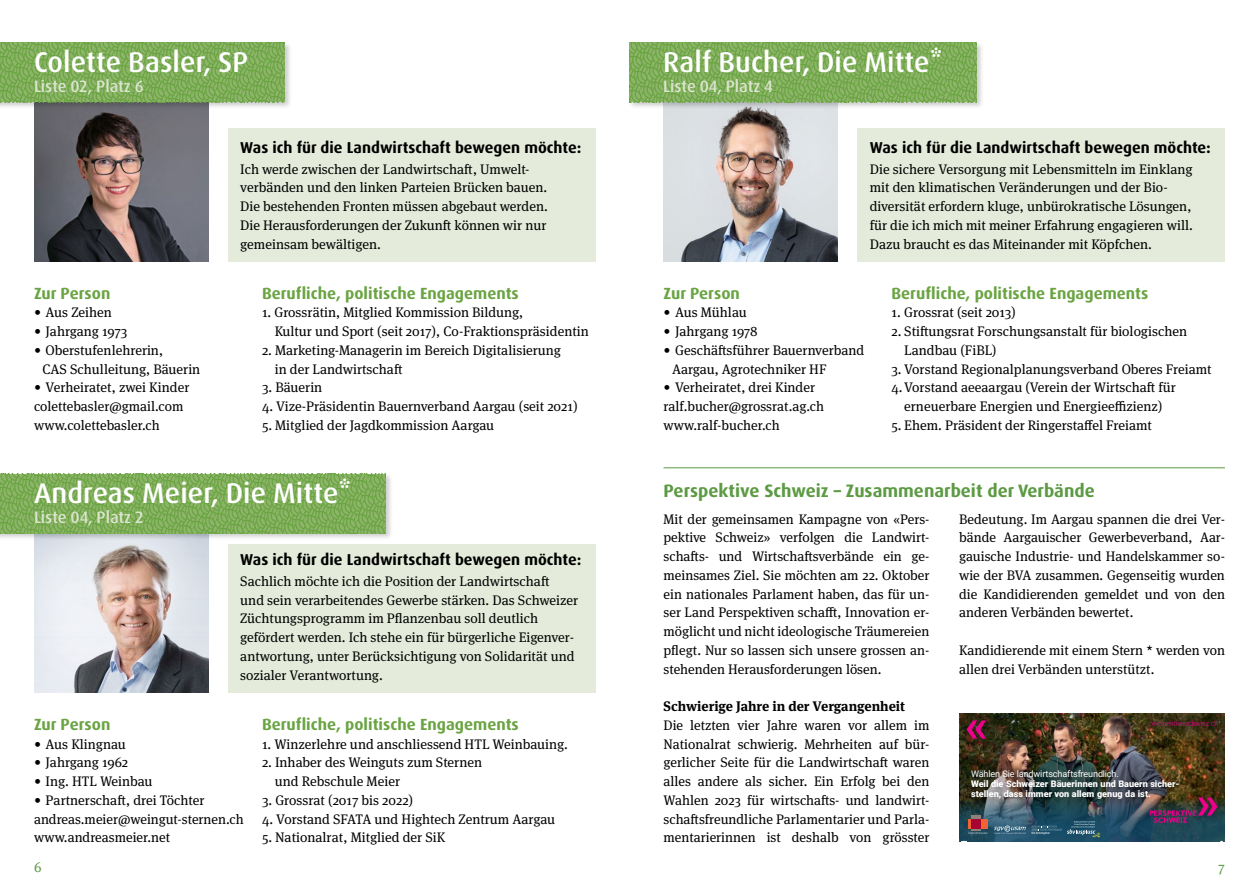
<style>
.page{position:relative;width:1259px;height:893px;background:#fff}
.page>*{position:absolute;margin:0;border:0;box-sizing:border-box;transform-origin:0 0}
.t1{font:500 28.5px "Dax Pro";letter-spacing:.005em;color:#fff}
.t2{font:700 18px "Dax Pro";color:#5c9a43}
.t3{font:500 16.5px "Dax Pro";color:#dce5cf}
.t4{font:700 16.2px "Dax Pro";color:#6aa442}
.t5{font:700 15.75px "Dax Pro";color:#000}
.t6{font:14.25px "Meta Serif Pro";color:#5c9a43}
.t7{font:13.8px/18.8px "Meta Serif Pro";color:#000}
.t8{font:700 13.8px "Meta Serif Pro";color:#000}
.t9{font:900 9.15px/10.1px "Roboto";color:#fff}
.t10{font:9.15px "Roboto";letter-spacing:-.02em;color:#fff}
</style>
<div class="page">
<img style="left:34px;top:109px;width:174px;height:152px">
<img style="left:663px;top:109px;width:175px;height:152px">
<img style="left:34px;top:541px;width:174px;height:151px">
<div style="left:0;top:41px;width:292px;height:68px;background:#000;opacity:.2"></div>
<svg style="left:0;top:43px;width:285px;height:59px;background:#7cad57"></svg>
<div style="left:628px;top:41px;width:356px;height:68px;background:#000;opacity:.2"></div>
<svg style="left:629px;top:43px;width:347px;height:59px;background:#7cad57"></svg>
<div style="left:0;top:472px;width:393px;height:69px;background:#000;opacity:.2"></div>
<svg style="left:0;top:474px;width:385px;height:59px;background:#7cad57"></svg>
<hr style="left:663px;top:467px;width:562px;height:1px;background:#5c9a43">
<div style="left:227px;top:128px;width:368px;height:133px;background:#e4ebda"></div>
<div style="left:227px;top:544px;width:368px;height:148px;background:#e4ebda"></div>
<div style="left:857px;top:128px;width:368px;height:133px;background:#e4ebda"></div>
<img style="left:959px;top:714px;width:265px;height:83px">
<svg style="left:959px;top:797px;width:265px;height:45px;background:#264e62"></svg>
<div style="left:1142px;top:790px;width:82px;height:42px;background:#000;opacity:.2"></div>
<svg style="left:1149px;top:797px;width:68px;height:26px"></svg>
<div style="left:1143px;top:715px;width:81px;height:21px;background:#000;opacity:.8"></div>
<div style="left:960px;top:714px;width:34px;height:34px;background:#000;opacity:.2"></div>
<svg style="left:968px;top:815px;width:19px;height:19px"></svg>
<svg style="left:994px;top:821px;width:106px;height:16px;background:#39657b"></svg>
<div style="left:966px;top:766px;width:222px;height:43px;background:#000;opacity:.5"></div>
<svg style="left:959px;top:713px;width:27px;height:26px"></svg>
<svg style="left:1149px;top:713px;width:76px;height:14px"></svg>
<h1 class="t1" style="left:34px;top:44px;width:216px">Colette Basler, SP</h1>
<p class="t3" style="left:34px;top:76px;width:111px">Liste 02, Platz 6</p>
<p class="t4" style="left:34px;top:282px;width:78px">Zur Person</p>
<p class="t7" style="left:34px;top:302px;width:79px">• Aus Zeihen</p>
<p class="t7" style="left:34px;top:321px;width:95px">• Jahrgang 1973</p>
<p class="t7" style="left:43px;top:340px;width:159px;text-indent:-9px">• Oberstufenlehrerin,<br>CAS Schulleitung, Bäuerin</p>
<p class="t7" style="left:34px;top:377px;width:157px">• Verheiratet, zwei Kinder colettebasler@gmail.com www.colettebasler.ch</p>
<p class="t5" style="left:240px;top:137px;width:342px">Was ich für die Landwirtschaft bewegen möchte:</p>
<p class="t7" style="left:240px;top:159px;width:309px">Ich werde zwischen der Landwirtschaft, Umwelt&shy;verbänden und den linken Parteien Brücken bauen.<br>Die bestehenden Fronten müssen abgebaut werden.<br>Die Herausforderungen der Zukunft können wir nur gemeinsam bewältigen.</p>
<p class="t4" style="left:262px;top:282px;width:258px">Berufliche, politische Engagements</p>
<p class="t7" style="left:275px;top:302px;width:315px;text-indent:-13px">1. Grossrätin, Mitglied Kommission Bildung,<br>Kultur und Sport (seit 2017), Co-Fraktionspräsidentin</p>
<p class="t7" style="left:275px;top:340px;width:288px;text-indent:-13px">2. Marketing-Managerin im Bereich Digitalisierung in der Landwirtschaft</p>
<p class="t7" style="left:262px;top:377px;width:62px">3. Bäuerin</p>
<p class="t7" style="left:262px;top:396px;width:317px">4. Vize-Präsidentin Bauernverband Aargau (seit 2021)</p>
<p class="t7" style="left:262px;top:415px;width:234px">5. Mitglied der Jagdkommission Aargau</p>
<h1 class="t1" style="left:34px;top:475px;width:319px">Andreas Meier, Die Mitte*</h1>
<p class="t3" style="left:34px;top:507px;width:111px">Liste 04, Platz 2</p>
<p class="t5" style="left:240px;top:549px;width:342px">Was ich für die Landwirtschaft bewegen möchte:</p>
<p class="t7" style="left:240px;top:571px;width:339px">Sachlich möchte ich die Position der Landwirtschaft<br>und sein verarbeitendes Gewerbe stärken. Das Schweizer Züchtungsprogramm im Pflanzenbau soll deutlich gefördert werden. Ich stehe ein für bürgerliche Eigenver&shy;antwortung, unter Berücksichtigung von Solidarität und sozialer Verantwortung.</p>
<p class="t4" style="left:34px;top:714px;width:78px">Zur Person</p>
<p class="t7" style="left:34px;top:734px;width:93px">• Aus Klingnau</p>
<p class="t7" style="left:34px;top:752px;width:96px">• Jahrgang 1962</p>
<p class="t7" style="left:34px;top:771px;width:120px">• Ing. HTL Weinbau</p>
<p class="t7" style="left:34px;top:790px;width:211px">• Partnerschaft, drei Töchter andreas.meier@weingut-sternen.ch www.andreasmeier.net</p>
<p class="t4" style="left:262px;top:714px;width:258px">Berufliche, politische Engagements</p>
<p class="t7" style="left:262px;top:734px;width:307px">1. Winzerlehre und anschliessend HTL Weinbauing.</p>
<p class="t7" style="left:275px;top:752px;width:209px;text-indent:-13px">2. Inhaber des Weinguts zum Sternen und Rebschule Meier</p>
<p class="t7" style="left:262px;top:790px;width:153px">3. Grossrat (2017 bis 2022)</p>
<p class="t7" style="left:262px;top:809px;width:295px">4. Vorstand SFATA und Hightech Zentrum Aargau</p>
<p class="t7" style="left:262px;top:827px;width:185px">5. Nationalrat, Mitglied der SiK</p>
<h1 class="t1" style="left:663px;top:44px;width:281px">Ralf Bucher, Die Mitte*</h1>
<p class="t3" style="left:663px;top:76px;width:111px">Liste 04, Platz 4</p>
<p class="t5" style="left:870px;top:137px;width:342px">Was ich für die Landwirtschaft bewegen möchte:</p>
<p class="t7" style="left:870px;top:159px;width:324px">Die sichere Versorgung mit Lebensmitteln im Einklang mit den klimatischen Veränderungen und der Bio&shy;diversität erfordern kluge, unbürokratische Lösungen, für die ich mich mit meiner Erfahrung engagieren will.<br>Dazu braucht es das Miteinander mit Köpfchen.</p>
<p class="t4" style="left:663px;top:282px;width:78px">Zur Person</p>
<p class="t7" style="left:663px;top:302px;width:85px">• Aus Mühlau</p>
<p class="t7" style="left:663px;top:321px;width:96px">• Jahrgang 1978</p>
<p class="t7" style="left:672px;top:340px;width:194px;text-indent:-9px">• Geschäftsführer Bauernverband<br>Aargau, Agrotechniker HF</p>
<p class="t7" style="left:663px;top:377px;width:162px">• Verheiratet, drei Kinder ralf.bucher@grossrat.ag.ch www.ralf-bucher.ch</p>
<p class="t4" style="left:891px;top:282px;width:258px">Berufliche, politische Engagements</p>
<p class="t7" style="left:891px;top:302px;width:126px">1. Grossrat (seit 2013)</p>
<p class="t7" style="left:904px;top:321px;width:284px;text-indent:-13px">2. Stiftungsrat Forschungsanstalt für biologischen<br>Landbau (FiBL)</p>
<p class="t7" style="left:891px;top:359px;width:322px">3. Vorstand Regionalplanungsverband Oberes Freiamt</p>
<p class="t7" style="left:891px;top:377px;width:286px">4.Vorstand aeeaargau (Verein der Wirtschaft für</p>
<p class="t7" style="left:904px;top:396px;width:259px">erneuerbare Energien und Energieeffizienz)</p>
<p class="t7" style="left:891px;top:415px;width:262px">5. Ehem. Präsident der Ringerstaffel Freiamt</p>
<h2 class="t2" style="left:663px;top:479px;width:433px">Perspektive Schweiz – Zusammenarbeit der Verbände</h2>
<p class="t7" style="left:663px;top:509px;width:267px;text-align:justify">Mit der gemeinsamen Kampagne von «Pers&shy;pektive Schweiz» verfolgen die Landwirt&shy;schafts- und Wirtschaftsverbände ein ge&shy;meinsames Ziel. Sie möchten am 22. Oktober ein nationales Parlament haben, das für un&shy;ser Land Perspektiven schafft, Innovation er&shy;möglicht und nicht ideologische Träumereien pflegt. Nur so lassen sich unsere grossen an&shy;stehenden Herausforderungen lösen.</p>
<p class="t8" style="left:663px;top:695px;width:243px">Schwierige Jahre in der Vergangenheit</p>
<p class="t7" style="left:663px;top:715px;width:267px;text-align:justify">Die letzten vier Jahre waren vor allem im Nationalrat schwierig. Mehrheiten auf bür&shy;gerlicher Seite für die Landwirtschaft waren alles andere als sicher. Ein Erfolg bei den Wahlen 2023 für wirtschafts- und landwirt&shy;schaftsfreundliche Parlamentarier und Parla&shy;mentarierinnen ist deshalb von grösster</p>
<p class="t7" style="left:959px;top:509px;width:267px;text-align:justify">Bedeutung. Im Aargau spannen die drei Ver&shy;bände Aargauischer Gewerbeverband, Aar&shy;gauische Industrie- und Handelskammer so&shy;wie der BVA zusammen. Gegenseitig wurden die Kandidierenden gemeldet und von den anderen Verbänden bewertet.</p>
<p class="t7" style="left:959px;top:640px;width:267px">Kandidierende mit einem Stern * werden von allen drei Verbänden unterstützt.</p>
<p class="t10" style="left:971px;top:768px;width:149px">Wählen Sie landwirtschaftsfreundlich.</p>
<p class="t9" style="left:971px;top:779px;width:210px">Weil die Schweizer Bäuerinnen und Bauern sicher&shy;stellen, dass immer von allem genug da ist.</p>
<p class="t6" style="left:34px;top:857px;width:9px">6</p>
<p class="t6" style="left:1218px;top:857px;width:8px">7</p>
</div>
